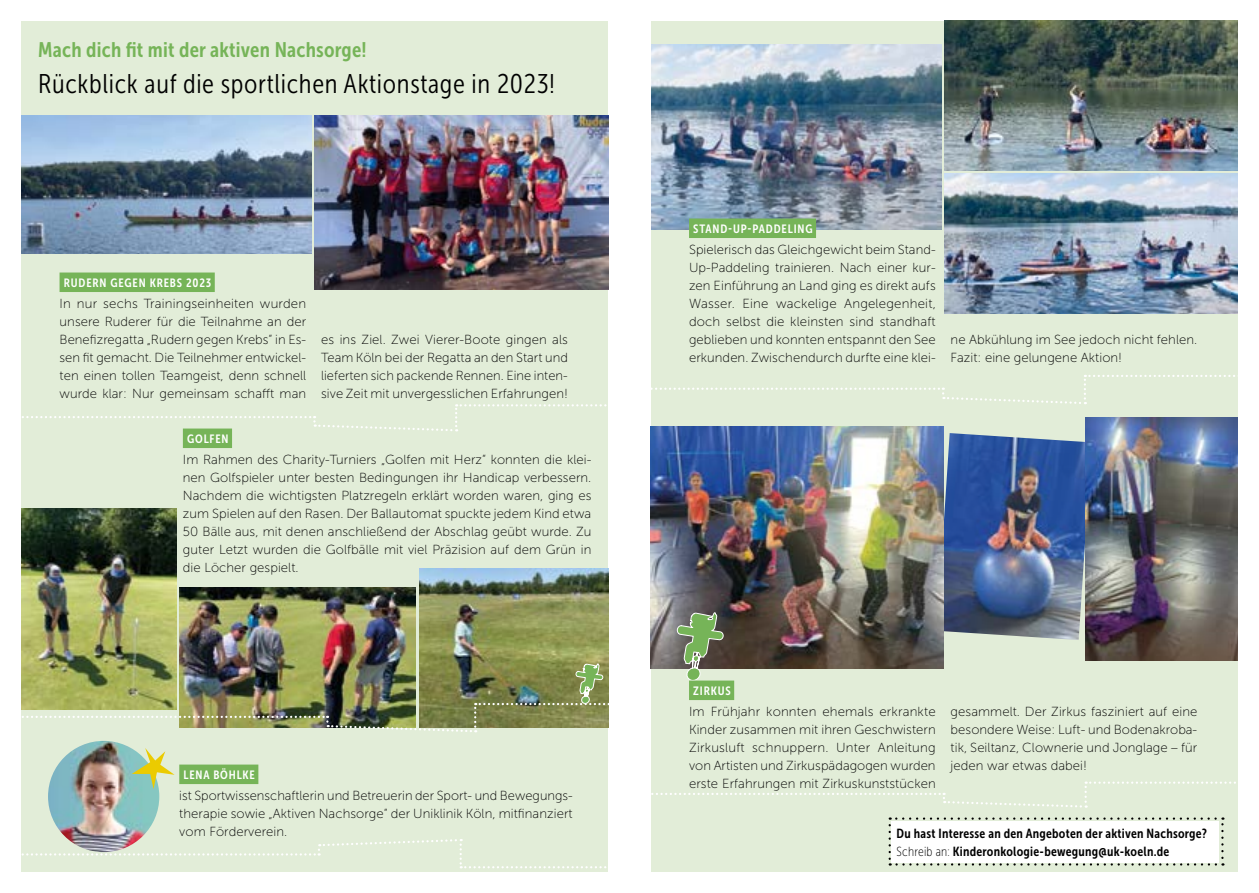
<style>
.page{position:relative;width:1259px;height:893px;background:#fff}
.page>*{position:absolute;margin:0;border:0;box-sizing:border-box;transform-origin:0 0}
.t1{font:27px "Museo Sans Cond 300";letter-spacing:.025em;color:#000}
.t2{font:21px "Museo Sans Cond 700";letter-spacing:.01em;color:#76b458}
.t3{font:13.2px/18px "Museo Sans 100";letter-spacing:.005em;color:#000;text-align:justify}
.t4{font:13.2px/17.7px "Museo Sans Cond 700";letter-spacing:.02em;color:#000}
.t5{font:12px "Museo Sans Cond 700";letter-spacing:.07em;color:#fff}
.s1{font-family:"Museo Sans Cond 100"}
</style>
<div class="page">
<div style="left:21px;top:21px;width:587px;height:851px;background:#e2edd8"></div>
<div style="left:651px;top:21px;width:586px;height:851px;background:#e2edd8"></div>
<img style="left:651px;top:45px;width:290px;height:185px">
<img style="left:944px;top:21px;width:293px;height:150px">
<img style="left:944px;top:174px;width:293px;height:140px">
<svg style="left:651px;top:375px;width:587px;height:30px"></svg>
<div style="left:689px;top:219px;width:127px;height:19px;background:#76b458"></div>
<img style="left:943px;top:433px;width:142px;height:207px">
<img style="left:1085px;top:418px;width:152px;height:242px">
<img style="left:651px;top:426px;width:292px;height:243px">
<svg style="left:676px;top:611px;width:47px;height:70px;background:#849874"></svg>
<div style="left:689px;top:681px;width:45px;height:19px;background:#76b458"></div>
<svg style="left:651px;top:781px;width:587px;height:28px"></svg>
<img style="left:21px;top:509px;width:155px;height:152px">
<img style="left:420px;top:569px;width:188px;height:92px">
<img style="left:179px;top:587px;width:237px;height:74px">
<img style="left:21px;top:116px;width:291px;height:138px">
<img style="left:315px;top:116px;width:293px;height:174px">
<svg style="left:21px;top:838px;width:586px;height:30px"></svg>
<img style="left:21px;top:661px;width:588px;height:72px">
<div style="left:183px;top:429px;width:49px;height:19px;background:#76b458"></div>
<svg style="left:22px;top:404px;width:585px;height:29px"></svg>
<div style="left:179px;top:765px;width:79px;height:19px;background:#76b458"></div>
<div style="left:60px;top:273px;width:155px;height:19px;background:#76b458"></div>
<img style="left:48px;top:741px;width:111px;height:111px;border-radius:56px">
<svg style="left:132px;top:748px;width:43px;height:41px"></svg>
<svg style="left:888px;top:817px;width:335px;height:49px;background:#f4f5f3"></svg>
<h2 class="t2" style="left:38px;top:38px;width:330px">Mach dich fit mit der aktiven Nachsorge!</h2>
<h1 class="t1" style="left:38px;top:69px;width:518px">Rückblick auf die sportlichen Aktionstage in 2023!</h1>
<p class="t5" style="left:64px;top:276px;width:149px">RUDERN GEGEN KREBS 2023</p>
<p class="t3" style="left:60px;top:294px;width:248px">In nur sechs Trainingseinheiten wurden unsere Ruderer für die Teilnahme an der Benefizregatta „Rudern gegen Krebs“ in Es&shy;sen fit gemacht. Die Teilnehmer entwickel&shy;ten einen tollen Teamgeist, denn schnell wurde klar: Nur gemeinsam schafft man</p>
<p class="t3" style="left:321px;top:330px;width:248px">es ins Ziel. Zwei Vierer-Boote gingen als Team Köln bei der Regatta an den Start und lieferten sich packende Rennen. Eine inten&shy;sive Zeit mit unvergesslichen Erfahrungen!</p>
<p class="t5" style="left:187px;top:432px;width:43px">GOLFEN</p>
<p class="t3" style="left:183px;top:450px;width:410px">Im Rahmen des Charity-Turniers „Golfen mit Herz“ konnten die klei&shy;nen Golfspieler unter besten Bedingungen ihr Handicap verbessern.<br>Nachdem die wichtigsten Platzregeln erklärt worden waren, ging es zum Spielen auf den Rasen. Der Ballautomat spuckte jedem Kind etwa 50 Bälle aus, mit denen anschließend der Abschlag geübt wurde. Zu guter Letzt wurden die Golfbälle mit viel Präzision auf dem Grün in die Löcher gespielt.</p>
<p class="t5" style="left:183px;top:768px;width:73px">LENA BÖHLKE</p>
<p class="t3" style="left:179px;top:786px;width:395px">ist Sportwissenschaftlerin und Betreuerin der Sport- und Bewegungs&shy;therapie sowie „Aktiven Nachsorge“ der Uniklinik Köln, mitfinanziert vom Förderverein.</p>
<p class="t5" style="left:693px;top:222px;width:121px">STAND-UP-PADDELING</p>
<p class="t3" style="left:689px;top:240px;width:248px">Spielerisch das Gleichgewicht beim Stand-Up-Paddeling trainieren. Nach einer kur&shy;zen Einführung an Land ging es direkt aufs Wasser. Eine wackelige Angelegenheit, doch selbst die kleinsten sind standhaft geblieben und konnten entspannt den See erkunden. Zwischendurch durfte eine klei-</p>
<p class="t3" style="left:950px;top:330px;width:248px">ne Abkühlung im See jedoch nicht fehlen.<br>Fazit: eine gelungene Aktion!</p>
<p class="t5" style="left:693px;top:684px;width:39px">ZIRKUS</p>
<p class="t3" style="left:689px;top:702px;width:248px">Im Frühjahr konnten ehemals erkrankte Kinder zusammen mit ihren Geschwistern Zirkusluft schnuppern. Unter Anleitung von Artisten und Zirkuspädagogen wurden erste Erfahrungen mit Zirkuskunststücken</p>
<p class="t3" style="left:950px;top:702px;width:248px">gesammelt. Der Zirkus fasziniert auf eine besondere Weise: Luft- und Bodenakroba&shy;tik, Seiltanz, Clownerie und Jonglage – für jeden war etwas dabei!</p>
<p class="t4" style="left:896px;top:825px;width:312px">Du hast Interesse an den Angeboten der aktiven Nachsorge?<br><span class="s1">Schreib an:</span> Kinderonkologie-bewegung@uk-koeln.de</p>
</div>
